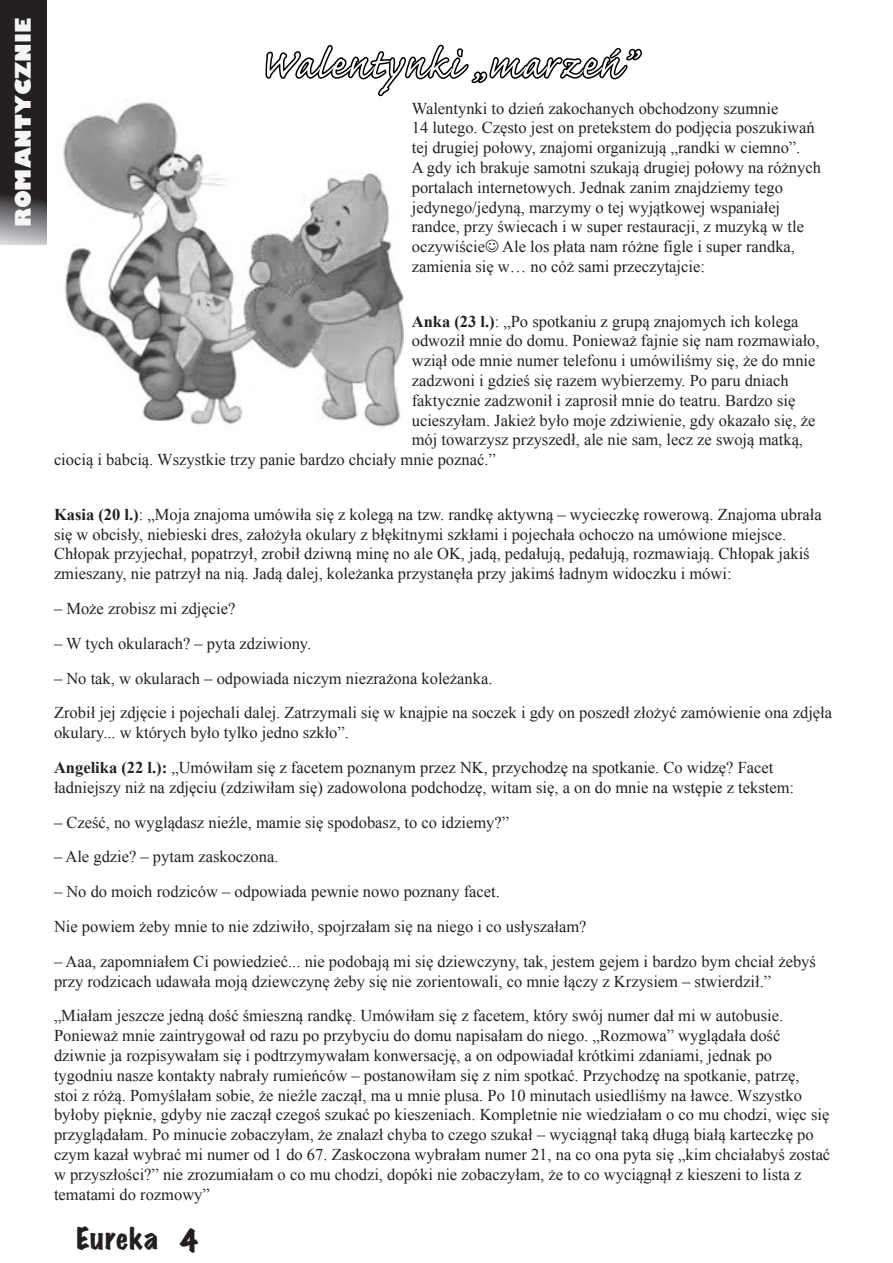
<style>
.page{position:relative;width:893px;height:1263px;background:#fff}
.page>*{position:absolute;margin:0;border:0;box-sizing:border-box;transform-origin:0 0}
.t1{font:51px "Caflisch Script Pro";letter-spacing:.02em;color:#fff}
.t2{font:expanded 27px "Marker Felt";letter-spacing:.035em;color:#231f20}
.t3{font:800 21px "Gill Sans";color:#f5f5f6}
.Normalny__Web{font:16.5px/19.8px "Times New Roman";color:#231f20}
.s1{font-weight:700}
</style>
<div class="page">
<svg style="left:0;top:0;width:46px;height:245px;background:#363334"></svg>
<svg style="left:265px;top:44px;width:377px;height:53px"></svg>
<img style="left:63px;top:102px;width:340px;height:325px">
<p class="t3" style="left:10px;top:227px;width:210px;rotate:-90deg">ROMANTYCZNIE</p>
<p class="t1" style="left:259px;top:38px;width:376px">Walentynki „marzeń”</p>
<p class="Normalny__Web" style="left:412px;top:98px;width:411px">Walentynki to dzień zakochanych obchodzony szumnie<br>14 lutego. Często jest on pretekstem do podjęcia poszukiwań tej drugiej połowy, znajomi organizują „randki w ciemno”.<br>A gdy ich brakuje samotni szukają drugiej połowy na różnych portalach internetowych. Jednak zanim znajdziemy tego jedynego/jedyną, marzymy o tej wyjątkowej wspaniałej randce, przy świecach i w super restauracji, z muzyką w tle oczywiście Ale los płata nam różne figle i super randka, zamienia się w… no cóż sami przeczytajcie:</p>
<p class="Normalny__Web" style="left:412px;top:311px;width:388px"><span class="s1">Anka (23 l.)</span>: „Po spotkaniu z grupą znajomych ich kolega</p>
<p class="Normalny__Web" style="left:412px;top:331px;width:409px">odwoził mnie do domu. Ponieważ fajnie się nam rozmawiało,</p>
<p class="Normalny__Web" style="left:412px;top:350px;width:405px">wziął ode mnie numer telefonu i umówiliśmy się, że do mnie</p>
<p class="Normalny__Web" style="left:412px;top:370px;width:378px">zadzwoni i gdzieś się razem wybierzemy. Po paru dniach</p>
<p class="Normalny__Web" style="left:412px;top:390px;width:385px">faktycznie zadzwonił i zaprosił mnie do teatru. Bardzo się</p>
<p class="Normalny__Web" style="left:412px;top:410px;width:405px">ucieszyłam. Jakież było moje zdziwienie, gdy okazało się, że</p>
<p class="Normalny__Web" style="left:412px;top:430px;width:393px">mój towarzysz przyszedł, ale nie sam, lecz ze swoją matką,</p>
<p class="Normalny__Web" style="left:54px;top:449px;width:443px">ciocią i babcią. Wszystkie trzy panie bardzo chciały mnie poznać.”</p>
<p class="Normalny__Web" style="left:54px;top:504px;width:769px"><span class="s1">Kasia (20 l.)</span>: „Moja znajoma umówiła się z kolegą na tzw. randkę aktywną – wycieczkę rowerową. Znajoma ubrała się w obcisły, niebieski dres, założyła okulary z błękitnymi szkłami i pojechała ochoczo na umówione miejsce.<br>Chłopak przyjechał, popatrzył, zrobił dziwną minę no ale OK, jadą, pedałują, pedałują, rozmawiają. Chłopak jakiś zmieszany, nie patrzył na nią. Jadą dalej, koleżanka przystanęła przy jakimś ładnym widoczku i mówi:</p>
<p class="Normalny__Web" style="left:54px;top:598px;width:183px">– Może zrobisz mi zdjęcie?</p>
<p class="Normalny__Web" style="left:54px;top:633px;width:259px">– W tych okularach? – pyta zdziwiony.</p>
<p class="Normalny__Web" style="left:54px;top:668px;width:440px">– No tak, w okularach – odpowiada niczym niezrażona koleżanka.</p>
<p class="Normalny__Web" style="left:54px;top:703px;width:780px">Zrobił jej zdjęcie i pojechali dalej. Zatrzymali się w knajpie na soczek i gdy on poszedł złożyć zamówienie ona zdjęła okulary... w których było tylko jedno szkło”.</p>
<p class="Normalny__Web" style="left:54px;top:757px;width:742px"><span class="s1">Angelika (22 l.):</span> „Umówiłam się z facetem poznanym przez NK, przychodzę na spotkanie. Co widzę? Facet ładniejszy niż na zdjęciu (zdziwiłam się) zadowolona podchodzę, witam się, a on do mnie na wstępie z tekstem:</p>
<p class="Normalny__Web" style="left:54px;top:812px;width:457px">– Cześć, no wyglądasz nieźle, mamie się spodobasz, to co idziemy?”</p>
<p class="Normalny__Web" style="left:54px;top:847px;width:226px">– Ale gdzie? – pytam zaskoczona.</p>
<p class="Normalny__Web" style="left:54px;top:881px;width:447px">– No do moich rodziców – odpowiada pewnie nowo poznany facet.</p>
<p class="Normalny__Web" style="left:54px;top:916px;width:534px">Nie powiem żeby mnie to nie zdziwiło, spojrzałam się na niego i co usłyszałam?</p>
<p class="Normalny__Web" style="left:54px;top:951px;width:763px">– Aaa, zapomniałem Ci powiedzieć... nie podobają mi się dziewczyny, tak, jestem gejem i bardzo bym chciał żebyś przy rodzicach udawała moją dziewczynę żeby się nie zorientowali, co mnie łączy z Krzysiem – stwierdził.”</p>
<p class="Normalny__Web" style="left:54px;top:1006px;width:778px">„Miałam jeszcze jedną dość śmieszną randkę. Umówiłam się z facetem, który swój numer dał mi w autobusie.<br>Ponieważ mnie zaintrygował od razu po przybyciu do domu napisałam do niego. „Rozmowa” wyglądała dość dziwnie ja rozpisywałam się i podtrzymywałam konwersację, a on odpowiadał krótkimi zdaniami, jednak po tygodniu nasze kontakty nabrały rumieńców – postanowiłam się z nim spotkać. Przychodzę na spotkanie, patrzę,<br>stoi z różą. Pomyślałam sobie, że nieźle zaczął, ma u mnie plusa. Po 10 minutach usiedliśmy na ławce. Wszystko byłoby pięknie, gdyby nie zaczął czegoś szukać po kieszeniach. Kompletnie nie wiedziałam o co mu chodzi, więc się przyglądałam. Po minucie zobaczyłam, że znalazł chyba to czego szukał – wyciągnął taką długą białą karteczkę po czym kazał wybrać mi numer od 1 do 67. Zaskoczona wybrałam numer 21, na co ona pyta się „kim chciałabyś zostać w przyszłości?” nie zrozumiałam o co mu chodzi, dopóki nie zobaczyłam, że to co wyciągnął z kieszeni to lista z tematami do rozmowy”</p>
<p class="t2" style="left:77px;top:1219px;width:83px">Eureka</p>
<p class="t2" style="left:180px;top:1221px;width:19px">4</p>
</div>
